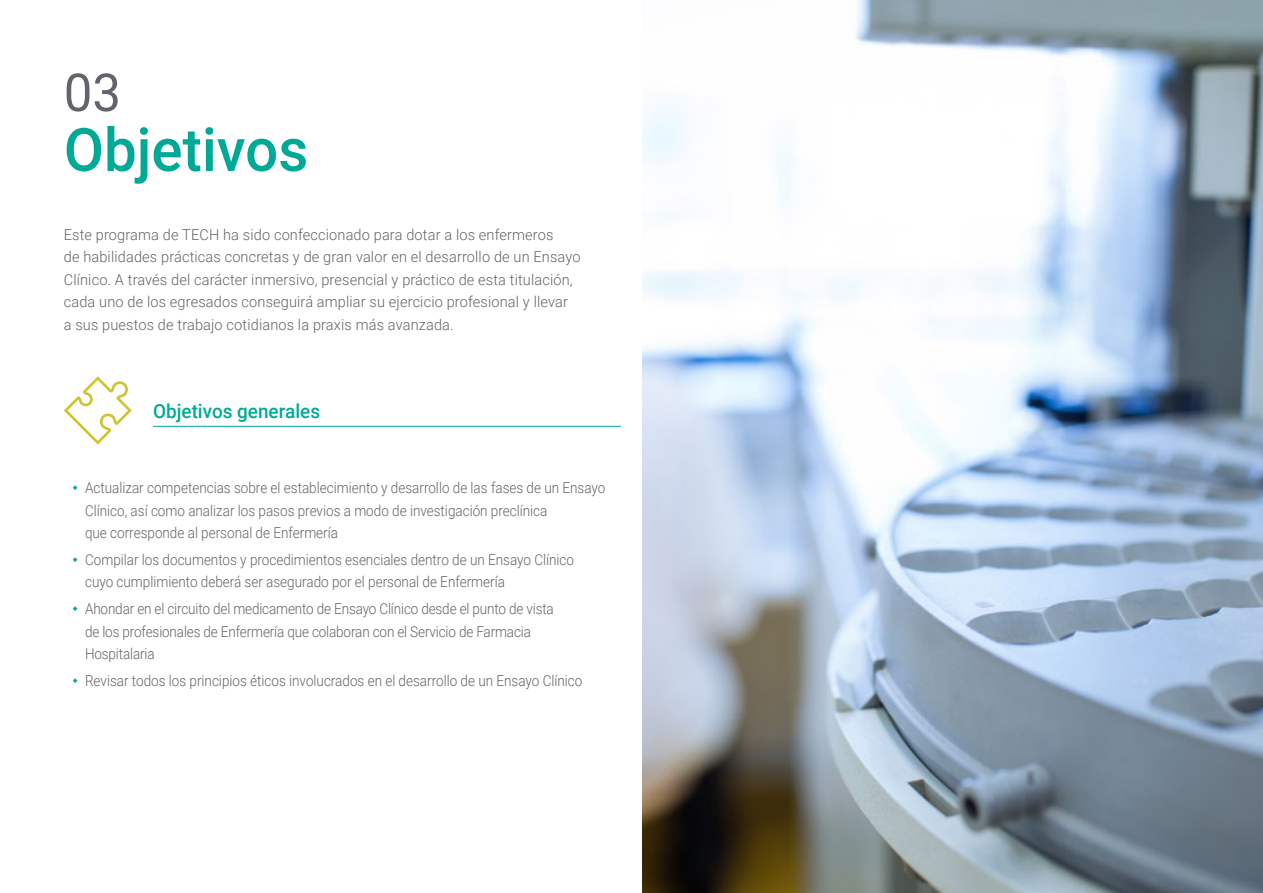
<style>
.page{position:relative;width:1263px;height:893px;background:#fff}
.page>*{position:absolute;margin:0;border:0;box-sizing:border-box;transform-origin:0 0}
.t1{font:500 60px "Roboto";color:#00a996}
.t2{font:52.5px "Roboto";color:#61646a}
.t3{font:500 19.5px "Roboto";color:#00a996}
.t4{font:300 15px/22.5px "Roboto";color:#61646a;scale:.9 1}
.t5{font:300 15px/22.5px "Roboto";color:#61646a}
</style>
<div class="page">
<img style="left:642px;top:0;width:621px;height:893px">
<hr style="left:153px;top:426px;width:468px;height:1px;background:#00a996">
<svg style="left:64px;top:376px;width:68px;height:69px"></svg>
<h2 class="t2" style="left:64px;top:56px;width:59px">03</h2>
<h1 class="t1" style="left:64px;top:108px;width:246px">Objetivos</h1>
<p class="t5" style="left:64px;top:222px;width:518px">Este programa de TECH ha sido confeccionado para dotar a los enfermeros<br>de habilidades prácticas concretas y de gran valor en el desarrollo de un Ensayo Clínico. A través del carácter inmersivo, presencial y práctico de esta titulación, cada uno de los egresados conseguirá ampliar su ejercicio profesional y llevar<br>a sus puestos de trabajo cotidianos la praxis más avanzada.</p>
<h3 class="t3" style="left:153px;top:397px;width:169px">Objetivos generales</h3>
<p class="t4" style="left:85px;top:476px;width:580px">Actualizar competencias sobre el establecimiento y desarrollo de las fases de un Ensayo<br>Clínico, así como analizar los pasos previos a modo de investigación preclínica<br>que corresponde al personal de Enfermería</p>
<p class="t4" style="left:85px;top:548px;width:545px">Compilar los documentos y procedimientos esenciales dentro de un Ensayo Clínico cuyo cumplimiento deberá ser asegurado por el personal de Enfermería</p>
<p class="t4" style="left:85px;top:597px;width:522px">Ahondar en el circuito del medicamento de Ensayo Clínico desde el punto de vista de los profesionales de Enfermería que colaboran con el Servicio de Farmacia<br>Hospitalaria</p>
<p class="t4" style="left:85px;top:669px;width:554px">Revisar todos los principios éticos involucrados en el desarrollo de un Ensayo Clínico</p>
</div>
